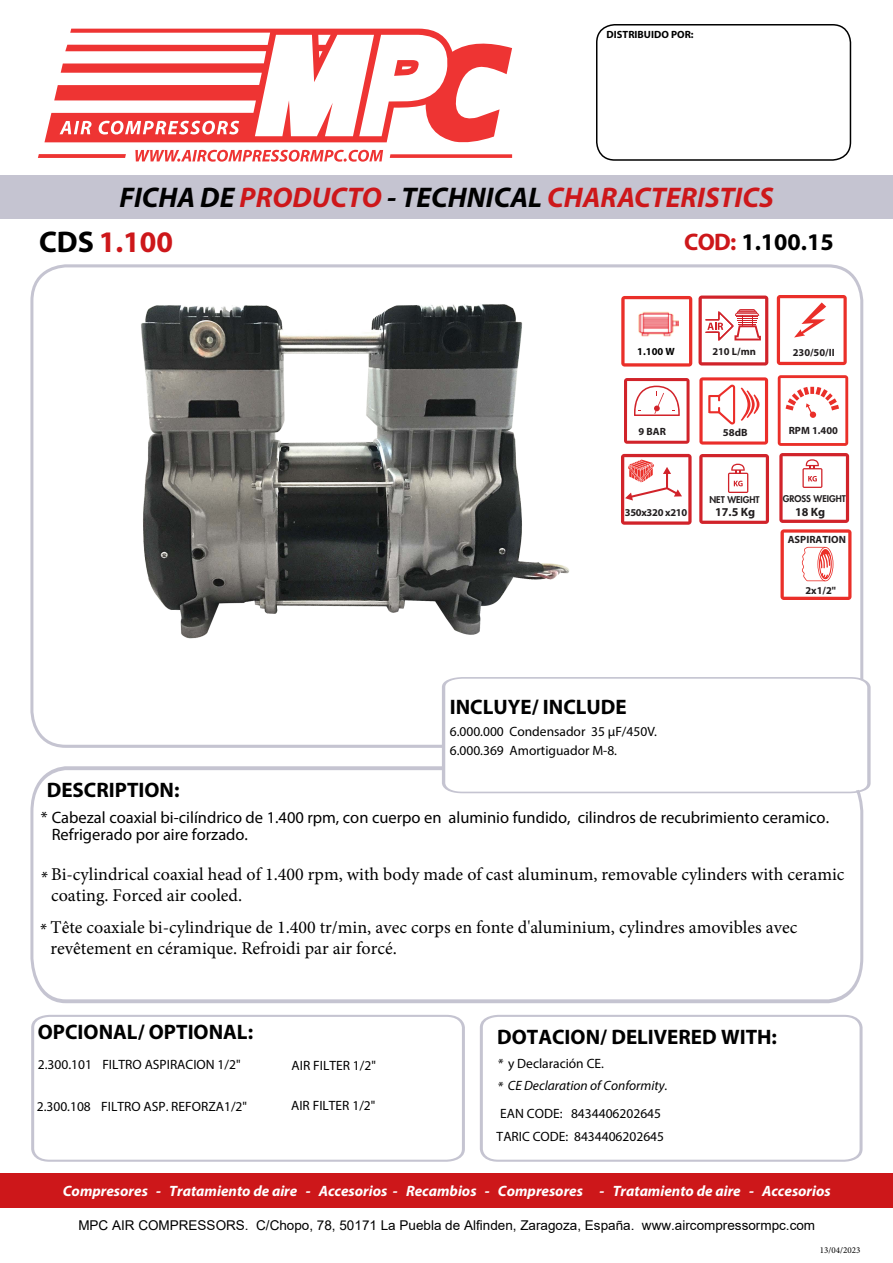
<style>
.page{position:relative;width:893px;height:1263px;background:#fff}
.page>*{position:absolute;margin:0;border:0;box-sizing:border-box;transform-origin:0 0}
.t1{font:700 30px "Myriad Pro";color:#cd171a}
.t2{font:italic 700 28.5px "Myriad Pro";color:#cd171a}
.t3{font:700 24px "Myriad Pro";color:#000}
.t4{font:700 21px "Myriad Pro";color:#000}
.t5{font:18px/21.6px "Minion Pro";color:#000}
.t6{font:16.5px/17.1px "Myriad Pro";color:#000}
.t7{font:italic 16.5px "Myriad Pro";color:#000}
.t8{font:italic 700 15px "Myriad Pro";color:#fff}
.t9{font:13.5px/23.1px "Myriad Pro";color:#000}
.t10{font:13.5px "Arial";color:#000}
.t11{font:italic 13.5px "Myriad Pro";color:#000}
.t12{font:700 12px "Myriad Pro";color:#231f20}
.t13{font:700 10.5px "Myriad Pro";color:#231f20}
.t14{font:700 10.5px "Myriad Pro";color:#000}
.t15{font:700 10.5px "Myriad Pro";letter-spacing:-.025em;color:#231f20}
.t16{font:800 9px "Futura Std";color:#231f20}
.t17{font:9px "Minion Pro";color:#000}
.s1{color:#000}
.s2{color:#cd171a}
.s3{font-style:italic}
</style>
<div class="page">
<div style="left:596px;top:24px;width:255px;height:137px;border:2px solid #000;border-radius:18px"></div>
<div style="left:0;top:175px;width:893px;height:44px;background:#c5c4d1"></div>
<svg style="left:30px;top:766px;width:834px;height:238px"></svg>
<svg style="left:31px;top:1014px;width:434px;height:148px"></svg>
<svg style="left:39px;top:1114px;width:4px;height:42px"></svg>
<hr style="left:188px;top:1116px;width:1px;height:38px;background:#fff">
<hr style="left:452px;top:1116px;width:2px;height:38px;background:#fff">
<hr style="left:40px;top:1154px;width:149px;height:1px;background:#fff">
<hr style="left:189px;top:1154px;width:147px;height:1px;background:#fff">
<svg style="left:334px;top:1152px;width:120px;height:4px"></svg>
<svg style="left:440px;top:676px;width:431px;height:118px"></svg>
<svg style="left:480px;top:1014px;width:383px;height:148px"></svg>
<div style="left:0;top:1174px;width:893px;height:34px;background:#cd171a"></div>
<svg style="left:698px;top:296px;width:70px;height:69px"></svg>
<svg style="left:624px;top:378px;width:65px;height:66px"></svg>
<svg style="left:779px;top:453px;width:70px;height:70px"></svg>
<svg style="left:699px;top:377px;width:69px;height:68px"></svg>
<svg style="left:699px;top:454px;width:70px;height:70px"></svg>
<svg style="left:621px;top:454px;width:71px;height:71px"></svg>
<svg style="left:44px;top:29px;width:468px;height:114px"></svg>
<svg style="left:38px;top:154px;width:88px;height:4px"></svg>
<svg style="left:390px;top:154px;width:122px;height:4px"></svg>
<svg style="left:135px;top:150px;width:248px;height:12px"></svg>
<svg style="left:778px;top:375px;width:70px;height:71px"></svg>
<svg style="left:780px;top:529px;width:71px;height:71px"></svg>
<svg style="left:777px;top:295px;width:70px;height:70px"></svg>
<svg style="left:621px;top:296px;width:71px;height:71px"></svg>
<img style="left:35px;top:269px;width:550px;height:412px">
<p class="t14" style="left:607px;top:27px;width:88px">DISTRIBUIDO POR:</p>
<h2 class="t2" style="left:119px;top:179px;width:656px"><span class="s1">FICHA DE</span> PRODUCTO <span class="s1">- TECHNICAL</span> CHARACTERISTICS</h2>
<h1 class="t1" style="left:39px;top:222px;width:136px"><span class="s1">CDS</span> 1.100</h1>
<h3 class="t3" style="left:684px;top:226px;width:151px"><span class="s2">COD:</span> 1.100.15</h3>
<p class="t14" style="left:637px;top:345px;width:39px">1.100 W</p>
<p class="t13" style="left:712px;top:345px;width:45px">210 L/mn</p>
<p class="t13" style="left:793px;top:345px;width:43px">230/50/II</p>
<p class="t13" style="left:638px;top:424px;width:29px">9 BAR</p>
<p class="t13" style="left:723px;top:425px;width:26px">58dB</p>
<p class="t13" style="left:789px;top:424px;width:51px">RPM 1.400</p>
<p class="t15" style="left:625px;top:506px;width:64px">350x320 x210</p>
<p class="t16" style="left:709px;top:494px;width:52px">NET WEIGHT</p>
<p class="t12" style="left:715px;top:504px;width:42px">17.5 Kg</p>
<p class="t16" style="left:783px;top:493px;width:65px">GROSS WEIGHT</p>
<p class="t12" style="left:795px;top:504px;width:32px">18 Kg</p>
<p class="t13" style="left:788px;top:532px;width:60px">ASPIRATION</p>
<p class="t13" style="left:805px;top:583px;width:32px">2x1/2"</p>
<p class="t4" style="left:450px;top:694px;width:178px">INCLUYE/ INCLUDE</p>
<p class="t9" style="left:450px;top:721px;width:209px;line-height:19.5px">6.000.000 Condensador 35 μF/450V.<br>6.000.369 Amortiguador M-8.</p>
<p class="t4" style="left:47px;top:776px;width:134px">DESCRIPTION:</p>
<p class="t6" style="left:52px;top:809px;width:779px;text-indent:-11px">* Cabezal coaxial bi-cilíndrico de 1.400 rpm, con cuerpo en aluminio fundido, cilindros de recubrimiento ceramico.<br>Refrigerado por aire forzado.</p>
<p class="t7" style="left:40px;top:867px;width:8px">*</p>
<p class="t5" style="left:51px;top:863px;width:795px">Bi-cylindrical coaxial head of 1.400 rpm, with body made of cast aluminum, removable cylinders with ceramic coating. Forced air cooled.</p>
<p class="t5" style="left:51px;top:916px;width:748px">Tête coaxiale bi-cylindrique de 1.400 tr/min, avec corps en fonte d'aluminium, cylindres amovibles avec revêtement en céramique. Refroidi par air forcé.</p>
<p class="t7" style="left:40px;top:919px;width:8px">*</p>
<p class="t4" style="left:38px;top:1018px;width:217px">OPCIONAL/ OPTIONAL:</p>
<p class="t9" style="left:38px;top:1052px;width:204px">2.300.101 FILTRO ASPIRACION 1/2"</p>
<p class="t9" style="left:292px;top:1054px;width:86px">AIR FILTER 1/2"</p>
<p class="t9" style="left:37px;top:1095px;width:212px">2.300.108 FILTRO ASP. REFORZA1/2"</p>
<p class="t9" style="left:291px;top:1093px;width:86px">AIR FILTER 1/2"</p>
<p class="t4" style="left:497px;top:1023px;width:281px">DOTACION/ DELIVERED WITH:</p>
<p class="t9" style="left:498px;top:1052px;width:108px"><span class="s3">*</span> y Declaración CE.</p>
<p class="t11" style="left:497px;top:1077px;width:172px">* CE Declaration of Conformity.</p>
<p class="t9" style="left:497px;top:1102px;width:169px">EAN CODE: 8434406202645<br>TARIC CODE: 8434406202645</p>
<p class="t8" style="left:63px;top:1181px;width:769px">Compresores - Tratamiento de aire - Accesorios - Recambios - Compresores - Tratamiento de aire - Accesorios</p>
<p class="t10" style="left:78px;top:1216px;width:738px">MPC AIR COMPRESSORS. C/Chopo, 78, 50171 La Puebla de Alfinden, Zaragoza, España. www.aircompressormpc.com</p>
<p class="t17" style="left:820px;top:1244px;width:42px">13/04/2023</p>
</div>
